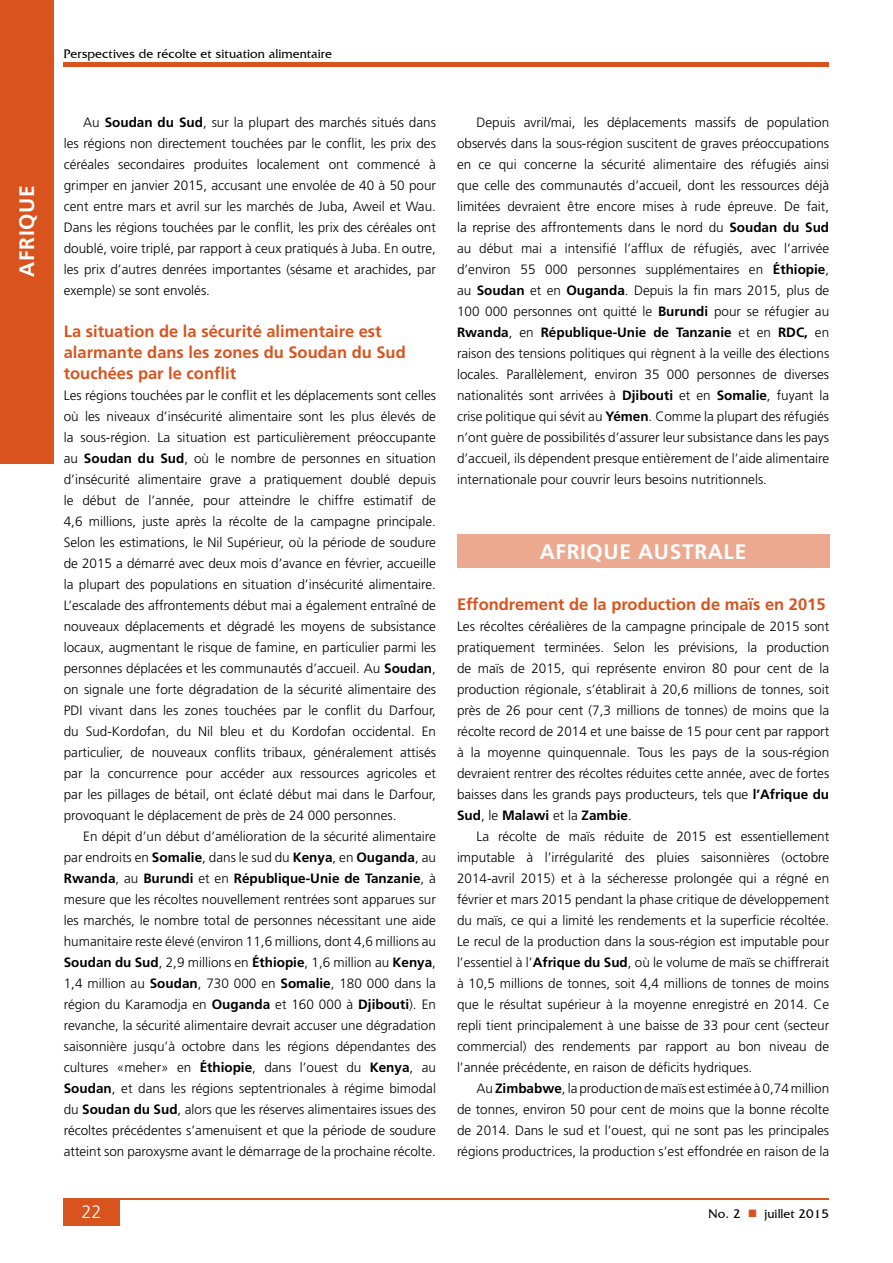
<style>
.page{position:relative;width:893px;height:1263px;background:#fff}
.page>*{position:absolute;margin:0;border:0;box-sizing:border-box;transform-origin:0 0}
.t1{font:700 21px "Frutiger LT Std";letter-spacing:.03em;color:#fff}
.t2{font:300 18px "Frutiger LT Std";color:#fff}
.t3{font:700 16.5px/21px "Frutiger LT Std";color:#d9531e}
.t4{font:300 13.5px/21px "Frutiger LT Std";color:#000;text-align:justify}
.t5{font:12.75px "Friz Quadrata IT Cby BT";color:#000}
.s1{font-weight:700}
.s2{color:#d9531e}
</style>
<div class="page">
<hr style="left:63px;top:1198px;width:766px;height:2px;background:#d9531e">
<div style="left:63px;top:1200px;width:57px;height:26px;background:#d9531e"></div>
<hr style="left:63px;top:63px;width:766px;height:4px;background:#d9531e">
<div style="left:0;top:0;width:54px;height:463px;background:#d9531e"></div>
<div style="left:457px;top:534px;width:372px;height:34px;background:#eca98f"></div>
<h1 class="t1" style="left:14px;top:277px;width:93px;rotate:-90deg">AFRIQUE</h1>
<p class="t5" style="left:63px;top:46px;width:270px">Perspectives de récolte et situation alimentaire</p>
<p class="t4" style="left:64px;top:112px;width:374px;text-indent:19px">Au <span class="s1">Soudan du Sud</span>, sur la plupart des marchés situés dans les régions non directement touchées par le conflit, les prix des céréales secondaires produites localement ont commencé à grimper en janvier 2015, accusant une envolée de 40 à 50 pour cent entre mars et avril sur les marchés de Juba, Aweil et Wau.<br>Dans les régions touchées par le conflit, les prix des céréales ont doublé, voire triplé, par rapport à ceux pratiqués à Juba. En outre, les prix d’autres denrées importantes (sésame et arachides, par exemple) se sont envolés.</p>
<p class="t3" style="left:64px;top:321px;width:343px">La situation de la sécurité alimentaire est alarmante dans les zones du Soudan du Sud touchées par le conflit</p>
<p class="t4" style="left:64px;top:385px;width:374px">Les régions touchées par le conflit et les déplacements sont celles où les niveaux d’insécurité alimentaire sont les plus élevés de la sous-région. La situation est particulièrement préoccupante au <span class="s1">Soudan du Sud</span>, où le nombre de personnes en situation d’insécurité alimentaire grave a pratiquement doublé depuis le début de l’année, pour atteindre le chiffre estimatif de 4,6 millions, juste après la récolte de la campagne principale.<br>Selon les estimations, le Nil Supérieur, où la période de soudure de 2015 a démarré avec deux mois d’avance en février, accueille la plupart des populations en situation d’insécurité alimentaire.<br>L’escalade des affrontements début mai a également entraîné de nouveaux déplacements et dégradé les moyens de subsistance locaux, augmentant le risque de famine, en particulier parmi les personnes déplacées et les communautés d’accueil. Au <span class="s1">Soudan</span>, on signale une forte dégradation de la sécurité alimentaire des PDI vivant dans les zones touchées par le conflit du Darfour, du Sud-Kordofan, du Nil bleu et du Kordofan occidental. En particulier, de nouveaux conflits tribaux, généralement attisés par la concurrence pour accéder aux ressources agricoles et par les pillages de bétail, ont éclaté début mai dans le Darfour, provoquant le déplacement de près de 24 000 personnes.</p>
<p class="t4" style="left:64px;top:826px;width:374px;text-indent:19px">En dépit d’un début d’amélioration de la sécurité alimentaire par endroits en <span class="s1">Somalie</span>, dans le sud du <span class="s1">Kenya</span>, en <span class="s1">Ouganda</span>, au <span class="s1">Rwanda</span>, au <span class="s1">Burundi</span> et en <span class="s1">République-Unie de Tanzanie</span>, à mesure que les récoltes nouvellement rentrées sont apparues sur les marchés, le nombre total de personnes nécessitant une aide humanitaire reste élevé (environ 11,6 millions, dont 4,6 millions au <span class="s1">Soudan du Sud</span>, 2,9 millions en <span class="s1">Éthiopie</span>, 1,6 million au <span class="s1">Kenya</span>, 1,4 million au <span class="s1">Soudan</span>, 730 000 en <span class="s1">Somalie</span>, 180 000 dans la région du Karamodja en <span class="s1">Ouganda</span> et 160 000 à <span class="s1">Djibouti</span>). En revanche, la sécurité alimentaire devrait accuser une dégradation saisonnière jusqu’à octobre dans les régions dépendantes des cultures «meher» en <span class="s1">Éthiopie</span>, dans l’ouest du <span class="s1">Kenya</span>, au <span class="s1">Soudan</span>, et dans les régions septentrionales à régime bimodal du <span class="s1">Soudan du Sud</span>, alors que les réserves alimentaires issues des récoltes précédentes s’amenuisent et que la période de soudure atteint son paroxysme avant le démarrage de la prochaine récolte.</p>
<p class="t4" style="left:457px;top:112px;width:374px;text-indent:19px">Depuis avril/mai, les déplacements massifs de population observés dans la sous-région suscitent de graves préoccupations en ce qui concerne la sécurité alimentaire des réfugiés ainsi que celle des communautés d’accueil, dont les ressources déjà limitées devraient être encore mises à rude épreuve. De fait, la reprise des affrontements dans le nord du <span class="s1">Soudan du Sud </span>au début mai a intensifié l’afflux de réfugiés, avec l’arrivée d’environ 55 000 personnes supplémentaires en <span class="s1">Éthiopie</span>, au <span class="s1">Soudan</span> et en <span class="s1">Ouganda</span>. Depuis la fin mars 2015, plus de 100 000 personnes ont quitté le <span class="s1">Burundi</span> pour se réfugier au <span class="s1">Rwanda</span>, en <span class="s1">République-Unie de Tanzanie</span> et en <span class="s1">RDC,</span> en raison des tensions politiques qui règnent à la veille des élections locales. Parallèlement, environ 35 000 personnes de diverses nationalités sont arrivées à <span class="s1">Djibouti</span> et en <span class="s1">Somalie</span>, fuyant la crise politique qui sévit au <span class="s1">Yémen</span>. Comme la plupart des réfugiés n’ont guère de possibilités d’assurer leur subsistance dans les pays d’accueil, ils dépendent presque entièrement de l’aide alimentaire internationale pour couvrir leurs besoins nutritionnels.</p>
<h1 class="t1" style="left:540px;top:539px;width:208px">AFRIQUE AUSTRALE</h1>
<p class="t3" style="left:457px;top:594px;width:370px">Effondrement de la production de maïs en 2015</p>
<p class="t4" style="left:457px;top:616px;width:374px">Les récoltes céréalières de la campagne principale de 2015 sont pratiquement terminées. Selon les prévisions, la production de maïs de 2015, qui représente environ 80 pour cent de la production régionale, s’établirait à 20,6 millions de tonnes, soit près de 26 pour cent (7,3 millions de tonnes) de moins que la récolte record de 2014 et une baisse de 15 pour cent par rapport à la moyenne quinquennale. Tous les pays de la sous-région devraient rentrer des récoltes réduites cette année, avec de fortes baisses dans les grands pays producteurs, tels que <span class="s1">l’Afrique du Sud</span>, le <span class="s1">Malawi</span> et la <span class="s1">Zambie</span>.</p>
<p class="t4" style="left:457px;top:826px;width:374px;text-indent:19px">La récolte de maïs réduite de 2015 est essentiellement imputable à l’irrégularité des pluies saisonnières (octobre 2014-avril 2015) et à la sécheresse prolongée qui a régné en février et mars 2015 pendant la phase critique de développement du maïs, ce qui a limité les rendements et la superficie récoltée.<br>Le recul de la production dans la sous-région est imputable pour l’essentiel à l’<span class="s1">Afrique du Sud</span>, où le volume de maïs se chiffrerait à 10,5 millions de tonnes, soit 4,4 millions de tonnes de moins que le résultat supérieur à la moyenne enregistré en 2014. Ce repli tient principalement à une baisse de 33 pour cent (secteur commercial) des rendements par rapport au bon niveau de l’année précédente, en raison de déficits hydriques.</p>
<p class="t4" style="left:457px;top:1078px;width:374px;text-indent:19px">Au <span class="s1">Zimbabwe</span>, la production de maïs est estimée à 0,74 million de tonnes, environ 50 pour cent de moins que la bonne récolte de 2014. Dans le sud et l’ouest, qui ne sont pas les principales régions productrices, la production s’est effondrée en raison de la</p>
<h2 class="t2" style="left:82px;top:1201px;width:22px">22</h2>
<p class="t5" style="left:708px;top:1205px;width:122px">No. 2 <span class="s2">■</span> juillet 2015</p>
</div>
